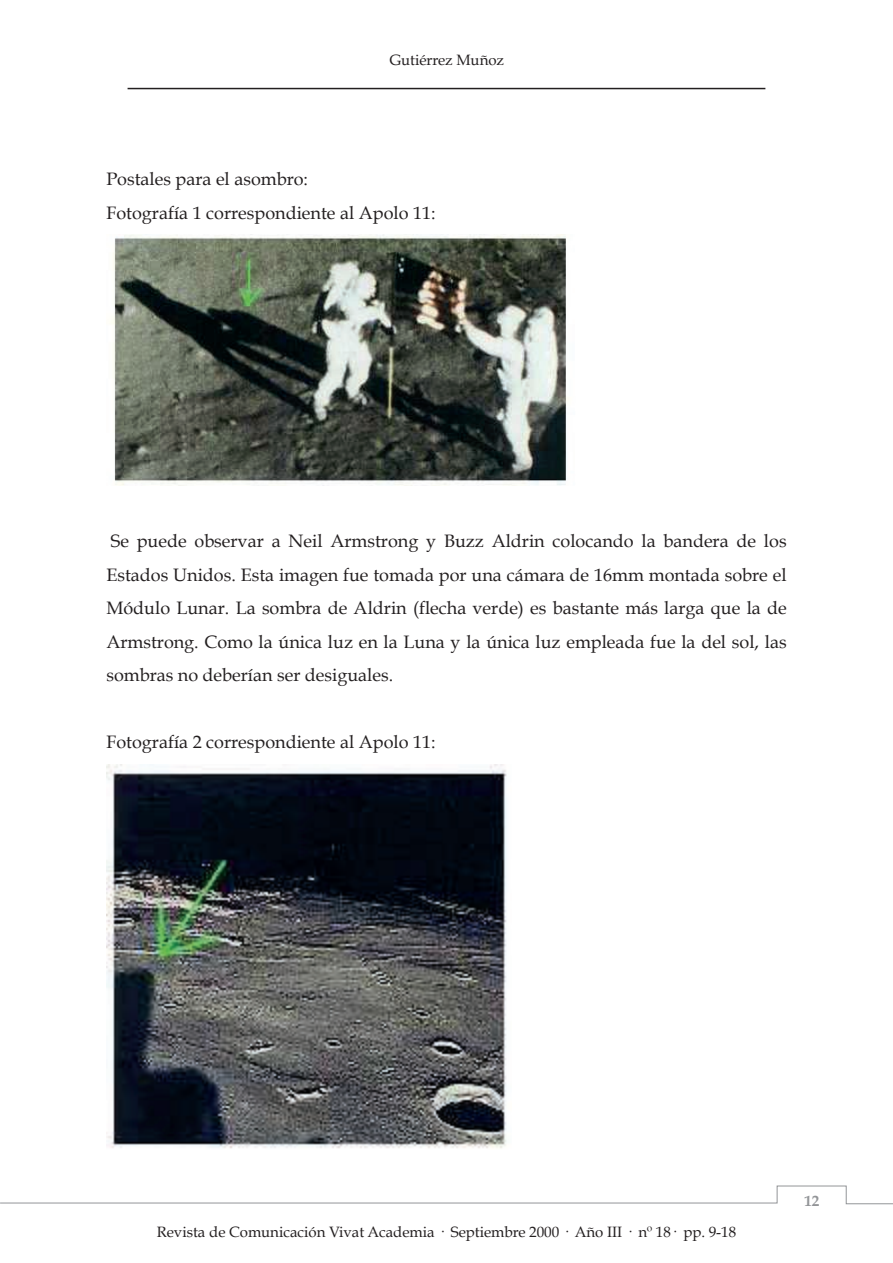
<style>
.page{position:relative;width:893px;height:1263px;background:#fff}
.page>*{position:absolute;margin:0;border:0;box-sizing:border-box;transform-origin:0 0}
.t1{font:18px/33.6px "Book Antiqua";color:#231f20}
.t2{font:18px "Book Antiqua";color:#9e9fa3}
.t3{font:15px "Book Antiqua";color:#231f20}
.t4{font:700 15px "Book Antiqua";color:#939598}
</style>
<div class="page">
<img style="left:111px;top:235px;width:456px;height:251px">
<img style="left:106px;top:765px;width:401px;height:384px">
<hr style="left:128px;top:88px;width:637px;height:1px;background:#231f20">
<svg style="left:0;top:1185px;width:893px;height:20px"></svg>
<p class="t3" style="left:390px;top:51px;width:116px">Gutiérrez Muñoz</p>
<p class="t1" style="left:106px;top:162px;width:331px">Postales para el asombro:<br>Fotografía 1 correspondiente al Apolo 11:</p>
<p class="t1" style="left:106px;top:524px;width:682px;text-align:justify">Se puede observar a Neil Armstrong y Buzz Aldrin colocando la bandera de los Estados Unidos. Esta imagen fue tomada por una cámara de 16mm montada sobre el Módulo Lunar. La sombra de Aldrin (flecha verde) es bastante más larga que la de Armstrong. Como la única luz en la Luna y la única luz empleada fue la del sol, las sombras no deberían ser desiguales.</p>
<p class="t1" style="left:106px;top:725px;width:331px">Fotografía 2 correspondiente al Apolo 11:</p>
<p class="t3" style="left:157px;top:1222px;width:581px">Revista de Comunicación Vivat Academia · Septiembre 2000 · Año III · nº 18· pp. 9-18</p>
<p class="t4" style="left:804px;top:1192px;width:16px">12</p>
<p class="t2" style="left:806px;top:1198px;width:10px">4</p>
</div>
